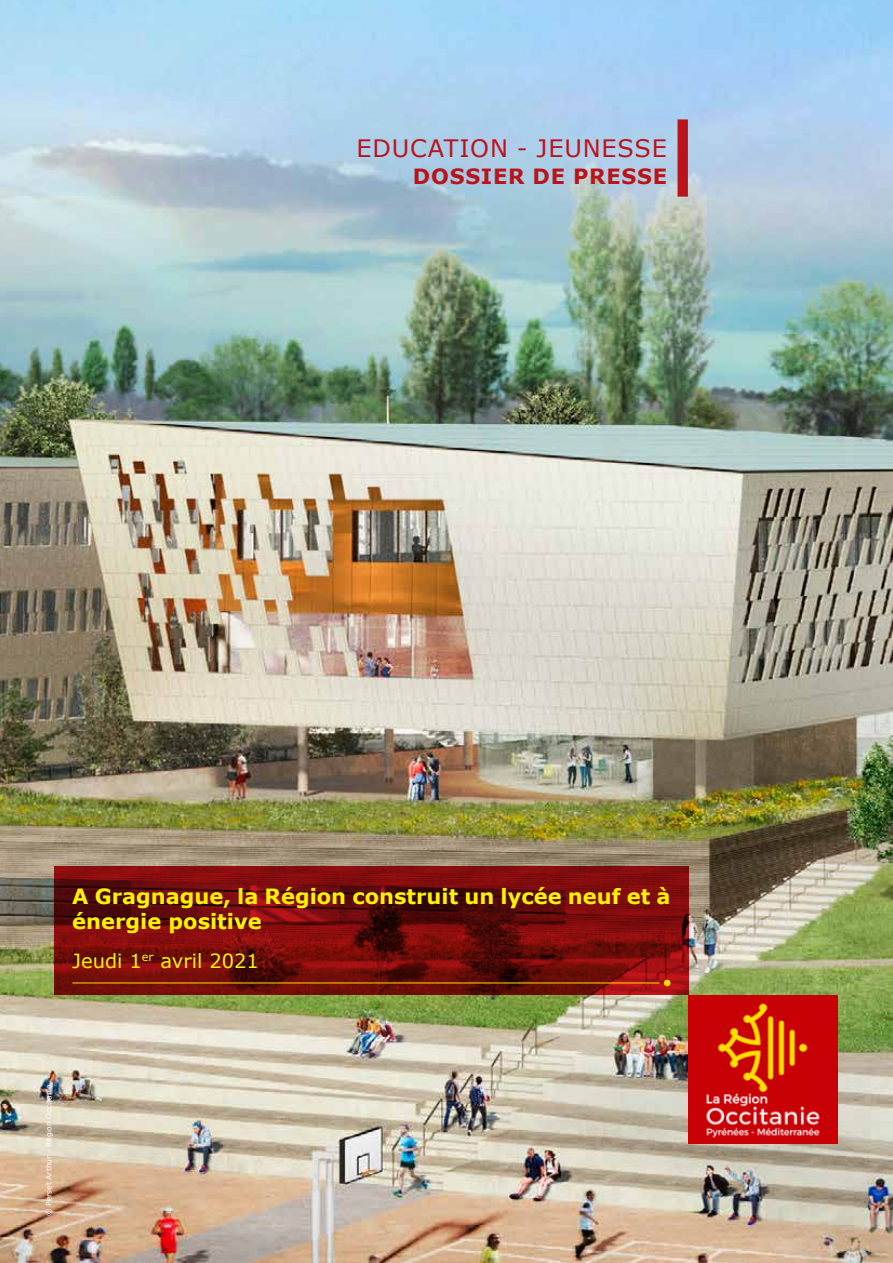
<style>
.page{position:relative;width:893px;height:1263px;background:#fff}
.page>*{position:absolute;margin:0;border:0;box-sizing:border-box;transform-origin:0 0}
.t1{font:24px "Verdana";letter-spacing:.035em;color:#ba141a}
.t2{font:700 21px/25.2px "Verdana";color:#fff200}
.t3{font:700 21px "Verdana";letter-spacing:.035em;color:#ba141a}
.t4{font:19.5px "Verdana";color:#fff200}
.t5{font:7.5px "Verdana";color:#fff}
</style>
<div class="page">
<img style="left:0;top:0;width:893px;height:1263px">
<img style="left:689px;top:995px;width:148px;height:148px">
<svg style="left:55px;top:866px;width:634px;height:129px;background:#710d0b"></svg>
<hr style="left:73px;top:982px;width:586px;height:1px;background:#fd0">
<svg style="left:664px;top:980px;width:6px;height:6px"></svg>
<div style="left:677px;top:119px;width:11px;height:78px;background:#ba141a;border:2px solid #ba141a"></div>
<p class="t1" style="left:356px;top:132px;width:312px">EDUCATION - JEUNESSE</p>
<p class="t3" style="left:413px;top:162px;width:256px">DOSSIER DE PRESSE</p>
<p class="t2" style="left:72px;top:883px;width:600px">A Gragnague, la Région construit un lycée neuf et à énergie positive</p>
<p class="t4" style="left:72px;top:947px;width:188px">Jeudi 1<sup>er</sup> avril 2021</p>
<p class="t5" style="left:44px;top:1216px;width:133px;rotate:-90deg">© Perset Arthur - Région Occitanie</p>
</div>
